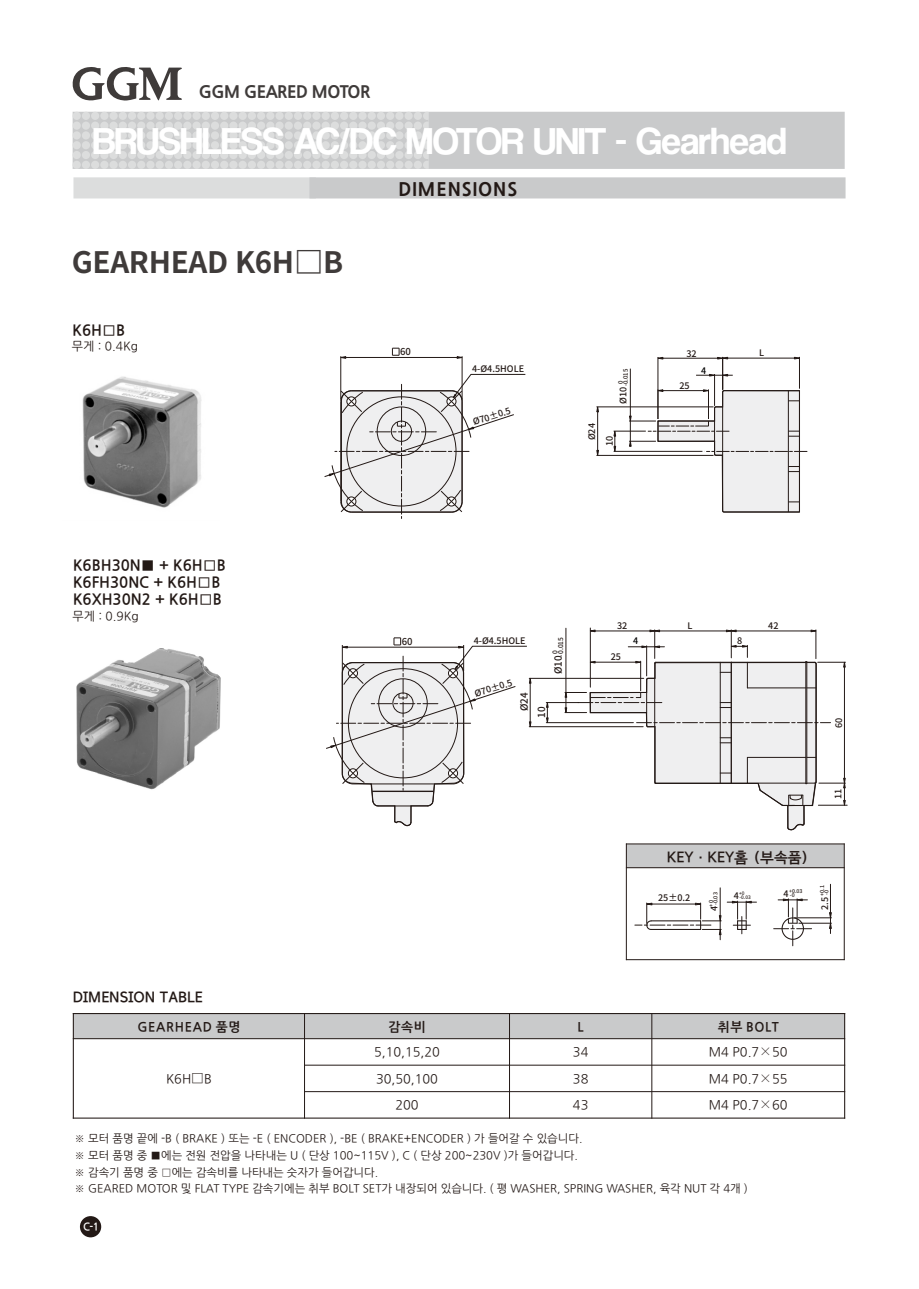
<style>
.page{position:relative;width:919px;height:1289px;background:#fff}
.page>*{position:absolute;margin:0;border:0;box-sizing:border-box;transform-origin:0 0}
.t1{font:39px "Coolvetica Rg";letter-spacing:-.01em;color:#fff}
.t2{font:700 29.55px "Noto Sans CJ Kkr";letter-spacing:-.01em;color:#3f3b3a}
.t3{font:800 18px "Nanum Gothic";letter-spacing:.055em;color:#231916}
.t4{font:800 16.5px "Nanum Gothic";letter-spacing:-.03em;color:#3f3b3a}
.t5{font:700 15px/17.2px "Nanum Gothic";color:#231916}
.t6{font:15px "Bareun Dotum 2";color:#231916}
.t7{font:12.75px "Nanum Gothic";color:#231916}
.t8{font:700 12.75px "Nanum Gothic";letter-spacing:.055em;color:#231916}
.t9{font:12px "Nanum Gothic";color:#231916}
.t10{font:11.25px/16.8px "Nanum Gothic";color:#231916}
.t11{font:700 10.5px "Nanum Gothic";color:#fff}
.t12{font:500 9.9px "Noto Sans CJ Kkr";color:#231916}
.t13{font:500 9.45px "Noto Sans CJ Kkr";color:#231916}
.t14{font:500 9px "Noto Sans CJ Kkr";color:#231916}
.t15{font:500 9px "Noto Sans CJ Kkr";color:#000}
.t16{font:500 6.6px "Noto Sans CJ Kkr";color:#231916}
.t17{font:500 6px "Noto Sans CJ Kkr";color:#231916}
.t18{font:500 5.4px/4.5px "Noto Sans CJ Kkr";color:#231916}
.t19{font:500 5.25px "Noto Sans CJ Kkr";color:#231916}
.t20{font:500 4.8px/4.1px "Noto Sans CJ Kkr";color:#231916}
.s1{font-family:"Adobe Gothic Std"}
.s2{font-family:"Adobe Gothic Std";font-weight:700}
.s3{font-family:"Adobe Fangsong Std"}
</style>
<div class="page">
<img style="left:82px;top:376px;width:120px;height:132px">
<div style="left:80px;top:1215px;width:21px;height:22px;background:#231916;border-radius:50%"></div>
<svg style="left:72px;top:67px;width:110px;height:34px"></svg>
<svg style="left:73px;top:112px;width:771px;height:57px;background:#cecfcf"></svg>
<div style="left:73px;top:1013px;width:231px;height:25px;background:#c9cacb"></div>
<div style="left:304px;top:1013px;width:205px;height:25px;background:#c9cacb"></div>
<div style="left:509px;top:1013px;width:142px;height:25px;background:#c9cacb"></div>
<div style="left:651px;top:1013px;width:193px;height:25px;background:#c9cacb"></div>
<hr style="left:73px;top:1013px;width:1px;height:105px;background:#231916">
<hr style="left:304px;top:1013px;width:1px;height:105px;background:#231916">
<hr style="left:509px;top:1013px;width:1px;height:105px;background:#231916">
<hr style="left:651px;top:1013px;width:1px;height:105px;background:#231916">
<hr style="left:844px;top:1013px;width:1px;height:105px;background:#231916">
<hr style="left:73px;top:1117px;width:772px;height:1px;background:#231916">
<hr style="left:304px;top:1091px;width:541px;height:1px;background:#231916">
<hr style="left:304px;top:1064px;width:541px;height:1px;background:#231916">
<hr style="left:73px;top:1038px;width:772px;height:1px;background:#231916">
<hr style="left:73px;top:1013px;width:772px;height:1px;background:#231916">
<svg style="left:73px;top:177px;width:772px;height:21px;background:#cfd0d1"></svg>
<div style="left:626px;top:844px;width:218px;height:23px;background:#c9cacb"></div>
<hr style="left:626px;top:843px;width:1px;height:117px;background:#231916">
<hr style="left:843px;top:843px;width:1px;height:117px;background:#231916">
<hr style="left:626px;top:959px;width:218px;height:1px;background:#231916">
<hr style="left:626px;top:867px;width:218px;height:1px;background:#231916">
<hr style="left:626px;top:843px;width:218px;height:1px;background:#231916">
<svg style="left:727px;top:900px;width:29px;height:33px"></svg>
<hr style="left:798px;top:922px;width:33px;height:1px;background:#231916">
<hr style="left:794px;top:917px;width:37px;height:1px;background:#231916">
<svg style="left:829px;top:884px;width:2px;height:49px"></svg>
<svg style="left:634px;top:887px;width:87px;height:52px"></svg>
<svg style="left:773px;top:898px;width:38px;height:47px"></svg>
<hr style="left:340px;top:356px;width:1px;height:43px;background:#231916">
<hr style="left:462px;top:356px;width:1px;height:43px;background:#231916">
<hr style="left:346px;top:357px;width:111px;height:1px;background:#231916">
<svg style="left:340px;top:356px;width:6px;height:3px"></svg>
<svg style="left:456px;top:356px;width:6px;height:3px"></svg>
<svg style="left:392px;top:348px;width:8px;height:8px"></svg>
<svg style="left:324px;top:374px;width:201px;height:144px"></svg>
<hr style="left:799px;top:357px;width:1px;height:31px;background:#231916">
<hr style="left:727px;top:358px;width:67px;height:1px;background:#231916">
<hr style="left:722px;top:357px;width:1px;height:32px;background:#231916">
<hr style="left:657px;top:357px;width:1px;height:62px;background:#231916">
<hr style="left:663px;top:358px;width:54px;height:1px;background:#231916">
<svg style="left:717px;top:357px;width:11px;height:2px"></svg>
<svg style="left:657px;top:357px;width:6px;height:2px"></svg>
<hr style="left:630px;top:368px;width:1px;height:48px;background:#231916">
<hr style="left:596px;top:406px;width:117px;height:1px;background:#231916">
<hr style="left:596px;top:455px;width:117px;height:1px;background:#231916">
<hr style="left:597px;top:412px;width:1px;height:38px;background:#231916">
<svg style="left:596px;top:406px;width:3px;height:6px"></svg>
<svg style="left:596px;top:450px;width:3px;height:6px"></svg>
<hr style="left:613px;top:431px;width:32px;height:1px;background:#231916">
<hr style="left:613px;top:451px;width:89px;height:1px;background:#231916">
<svg style="left:613px;top:431px;width:3px;height:21px"></svg>
<svg style="left:629px;top:374px;width:178px;height:139px"></svg>
<hr style="left:590px;top:628px;width:1px;height:59px;background:#231916">
<hr style="left:565px;top:628px;width:1px;height:64px;background:#231916">
<hr style="left:529px;top:678px;width:114px;height:1px;background:#231916">
<hr style="left:529px;top:726px;width:114px;height:1px;background:#231916">
<hr style="left:546px;top:722px;width:87px;height:1px;background:#231916">
<hr style="left:546px;top:702px;width:32px;height:1px;background:#231916">
<svg style="left:546px;top:702px;width:2px;height:22px"></svg>
<svg style="left:564px;top:629px;width:283px;height:202px"></svg>
<svg style="left:326px;top:637px;width:205px;height:189px"></svg>
<img style="left:76px;top:648px;width:145px;height:142px">
<h3 class="t4" style="left:199px;top:84px;width:173px">GGM GEARED MOTOR</h3>
<h1 class="t1" style="left:93px;top:124px;width:695px">BRUSHLESS AC/DC MOTOR UNIT - Gearhead</h1>
<h2 class="t2" style="left:72px;top:247px;width:273px">GEARHEAD K6H<span class="s1">□</span>B</h2>
<h3 class="t5" style="left:72px;top:322px;width:54px">K6H□B</h3>
<p class="t9" style="left:72px;top:340px;width:68px">무게 : 0.4Kg</p>
<h3 class="t5" style="left:73px;top:556px;width:154px">K6BH30N■ + K6H□B<br>K6FH30NC + K6H□B<br>K6XH30N2 + K6H□B</h3>
<p class="t9" style="left:73px;top:610px;width:68px">무게 : 0.9Kg</p>
<h3 class="t6" style="left:73px;top:989px;width:131px">DIMENSION TABLE</h3>
<h3 class="t3" style="left:398px;top:180px;width:120px">DIMENSIONS</h3>
<p class="t13" style="left:400px;top:347px;width:12px">60</p>
<p class="t14" style="left:472px;top:364px;width:53px">4-Ø4.5HOLE</p>
<p class="t14" style="left:472px;top:417px;width:40px;rotate:-17deg">Ø70±0.5</p>
<p class="t14" style="left:587px;top:440px;width:19px;rotate:-90deg">Ø24</p>
<p class="t17" style="left:622px;top:386px;width:19px;rotate:-90deg">-0.015</p>
<p class="t14" style="left:618px;top:403px;width:24px;rotate:-90deg">Ø10 <sup>0</sup></p>
<p class="t14" style="left:604px;top:446px;width:12px;rotate:-90deg">10</p>
<p class="t14" style="left:686px;top:348px;width:12px">32</p>
<p class="t14" style="left:759px;top:348px;width:7px">L</p>
<p class="t14" style="left:679px;top:381px;width:12px">25</p>
<p class="t15" style="left:701px;top:366px;width:7px">4</p>
<p class="t13" style="left:402px;top:636px;width:12px">60</p>
<p class="t14" style="left:473px;top:636px;width:53px">4-Ø4.5HOLE</p>
<p class="t14" style="left:473px;top:689px;width:40px;rotate:-17deg">Ø70±0.5</p>
<p class="t12" style="left:519px;top:711px;width:20px;rotate:-90deg">Ø24</p>
<p class="t16" style="left:557px;top:656px;width:21px;rotate:-90deg">-0.015</p>
<p class="t12" style="left:553px;top:674px;width:25px;rotate:-90deg">Ø10 <sup>0</sup></p>
<p class="t12" style="left:536px;top:717px;width:13px;rotate:-90deg">10</p>
<p class="t14" style="left:617px;top:620px;width:12px">32</p>
<p class="t14" style="left:687px;top:620px;width:7px">L</p>
<p class="t14" style="left:768px;top:620px;width:12px">42</p>
<p class="t14" style="left:610px;top:652px;width:12px">25</p>
<p class="t15" style="left:633px;top:636px;width:7px">4</p>
<p class="t14" style="left:737px;top:636px;width:7px">8</p>
<h3 class="t6" style="left:666px;top:849px;width:144px">KEY·KEY홈 (부속품)</h3>
<p class="t14" style="left:834px;top:728px;width:12px;rotate:-90deg">60</p>
<p class="t14" style="left:833px;top:799px;width:12px;rotate:-90deg">11</p>
<p class="t14" style="left:658px;top:893px;width:34px">25±0.2</p>
<p class="t18" style="left:709px;top:906px;width:16px;rotate:-90deg">+0 -0.03</p>
<p class="t14" style="left:709px;top:911px;width:7px;rotate:-90deg">4</p>
<p class="t14" style="left:783px;top:888px;width:7px">4</p>
<p class="t18" style="left:819px;top:896px;width:12px;rotate:-90deg">+0.1 -0</p>
<p class="t19" style="left:789px;top:888px;width:15px">+0.03</p>
<p class="t20" style="left:739px;top:891px;width:13px">+0 -0.03</p>
<p class="t14" style="left:733px;top:890px;width:7px">4</p>
<p class="t19" style="left:789px;top:892px;width:6px">-0</p>
<p class="t14" style="left:820px;top:909px;width:14px;rotate:-90deg">2.5</p>
<p class="t8" style="left:137px;top:1020px;width:105px">GEARHEAD 품명</p>
<p class="t8" style="left:388px;top:1020px;width:39px">감속비</p>
<p class="t8" style="left:577px;top:1020px;width:8px">L</p>
<p class="t8" style="left:717px;top:1020px;width:62px">취부 BOLT</p>
<p class="t7" style="left:166px;top:1072px;width:47px">K6H<span class="s2">□</span>B</p>
<p class="t7" style="left:374px;top:1046px;width:67px">5,10,15,20</p>
<p class="t7" style="left:573px;top:1046px;width:17px">34</p>
<p class="t7" style="left:709px;top:1046px;width:80px">M4 P0.7<span class="s3">×</span>50</p>
<p class="t7" style="left:376px;top:1072px;width:63px">30,50,100</p>
<p class="t7" style="left:573px;top:1072px;width:17px">38</p>
<p class="t7" style="left:709px;top:1072px;width:80px">M4 P0.7<span class="s3">×</span>55</p>
<p class="t7" style="left:395px;top:1099px;width:25px">200</p>
<p class="t7" style="left:573px;top:1099px;width:17px">43</p>
<p class="t7" style="left:709px;top:1099px;width:80px">M4 P0.7<span class="s3">×</span>60</p>
<p class="t10" style="left:74px;top:1129px;width:509px">※ 모터 품명 끝에 -B ( BRAKE ) 또는 -E ( ENCODER ), -BE ( BRAKE+ENCODER ) 가 들어갈 수 있습니다. ※ 모터 품명 중 ■에는 전원 전압을 나타내는 U ( 단상 100~115V ), C ( 단상 200~230V )가 들어갑니다.</p>
<p class="t10" style="left:74px;top:1163px;width:675px">※ 감속기 품명 중 □에는 감속비를 나타내는 숫자가 들어갑니다.<br>※ GEARED MOTOR 및 FLAT TYPE 감속기에는 취부 BOLT SET가 내장되어 있습니다. ( 평 WASHER, SPRING WASHER, 육각 NUT 각 4개 )</p>
<p class="t11" style="left:83px;top:1221px;width:18px">C-1</p>
</div>
